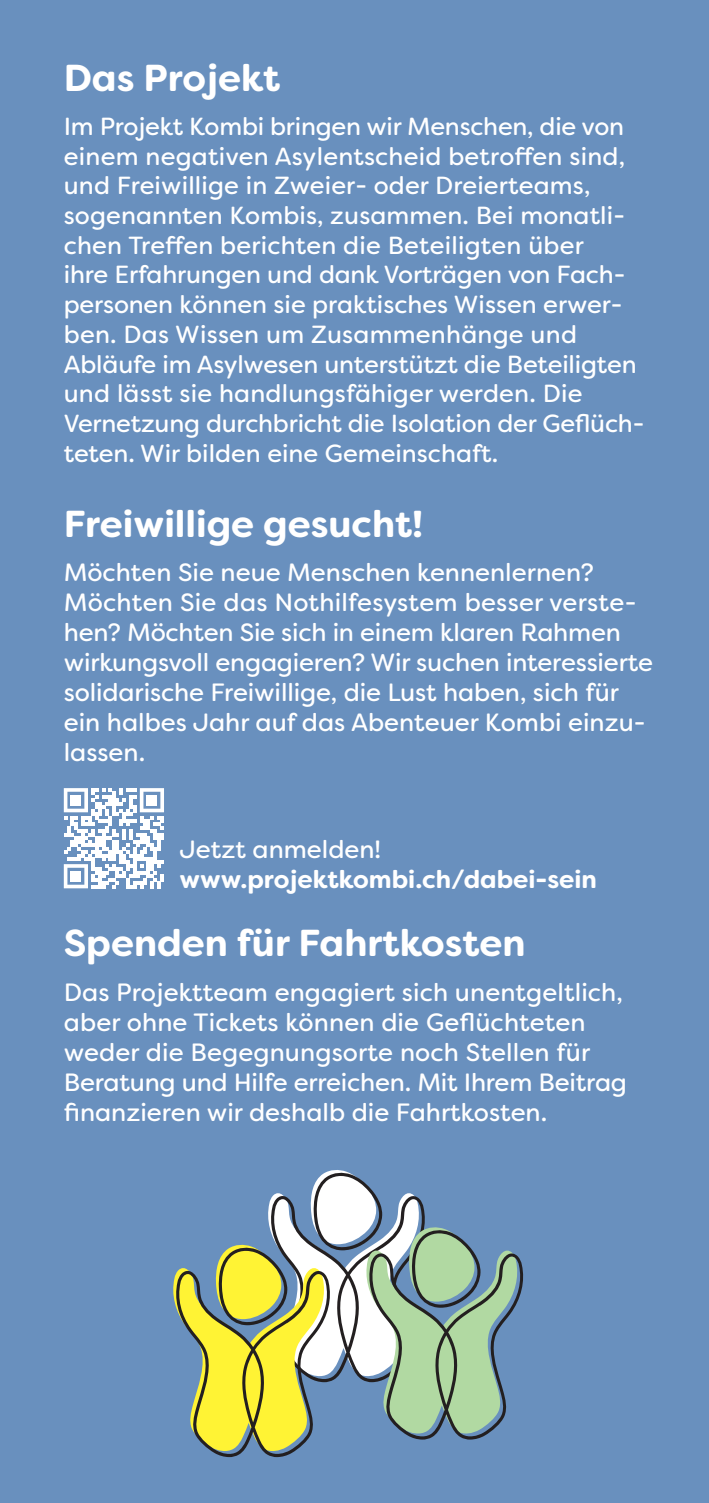
<style>
.page{position:relative;width:709px;height:1503px;background:#fff}
.page>*{position:absolute;margin:0;border:0;box-sizing:border-box;transform-origin:0 0}
.t1{font:700 37.5px "Filson Soft";color:#fff}
.t2{font:25px/30px "Filson Soft";color:#fff}
.t3{font:700 25px "Filson Soft";color:#fff}
.t4{font:24.75px/29.8px "Filson Soft";color:#fff}
</style>
<div class="page">
<div style="left:0;top:0;width:709px;height:1502px;background:#6990be"></div>
<svg style="left:173px;top:1170px;width:351px;height:287px"></svg>
<svg style="left:64px;top:788px;width:100px;height:100px"></svg>
<div style="left:71px;top:795px;width:10px;height:10px;background:#fff"></div>
<div style="left:147px;top:795px;width:10px;height:10px;background:#fff"></div>
<div style="left:71px;top:871px;width:10px;height:10px;background:#fff"></div>
<h1 class="t1" style="left:64px;top:54px;width:218px">Das Projekt</h1>
<p class="t4" style="left:64px;top:111px;width:582px">Im Projekt Kombi bringen wir Menschen, die von einem negativen Asylentscheid betroffen sind, und Freiwillige in Zweier- oder Dreierteams, sogenannten Kombis, zusammen. Bei monatli&shy;chen Treffen berichten die Beteiligten über<br>ihre Erfahrungen und dank Vorträgen von Fach&shy;personen können sie praktisches Wissen erwer&shy;ben. Das Wissen um Zusammenhänge und Abläufe im Asylwesen unterstützt die Beteiligten und lässt sie handlungsfähiger werden. Die Vernetzung durchbricht die Isolation der Geflüch&shy;teten. Wir bilden eine Gemeinschaft.</p>
<h1 class="t1" style="left:64px;top:499px;width:361px">Freiwillige gesucht!</h1>
<p class="t2" style="left:64px;top:557px;width:590px">Möchten Sie neue Menschen kennenlernen?<br>Möchten Sie das Nothilfesystem besser verste&shy;hen? Möchten Sie sich in einem klaren Rahmen wirkungsvoll engagieren? Wir suchen interessierte solidarische Freiwillige, die Lust haben, sich für ein halbes Jahr auf das Abenteuer Kombi einzu&shy;lassen.</p>
<p class="t2" style="left:180px;top:834px;width:203px">Jetzt anmelden!</p>
<p class="t3" style="left:180px;top:863px;width:419px">www.projektkombi.ch/dabei-sein</p>
<h1 class="t1" style="left:64px;top:919px;width:463px">Spenden für Fahrtkosten</h1>
<p class="t2" style="left:64px;top:976px;width:564px">Das Projektteam engagiert sich unentgeltlich, aber ohne Tickets können die Geflüchteten weder die Begegnungsorte noch Stellen für Beratung und Hilfe erreichen. Mit Ihrem Beitrag finanzieren wir deshalb die Fahrtkosten.</p>
</div>
